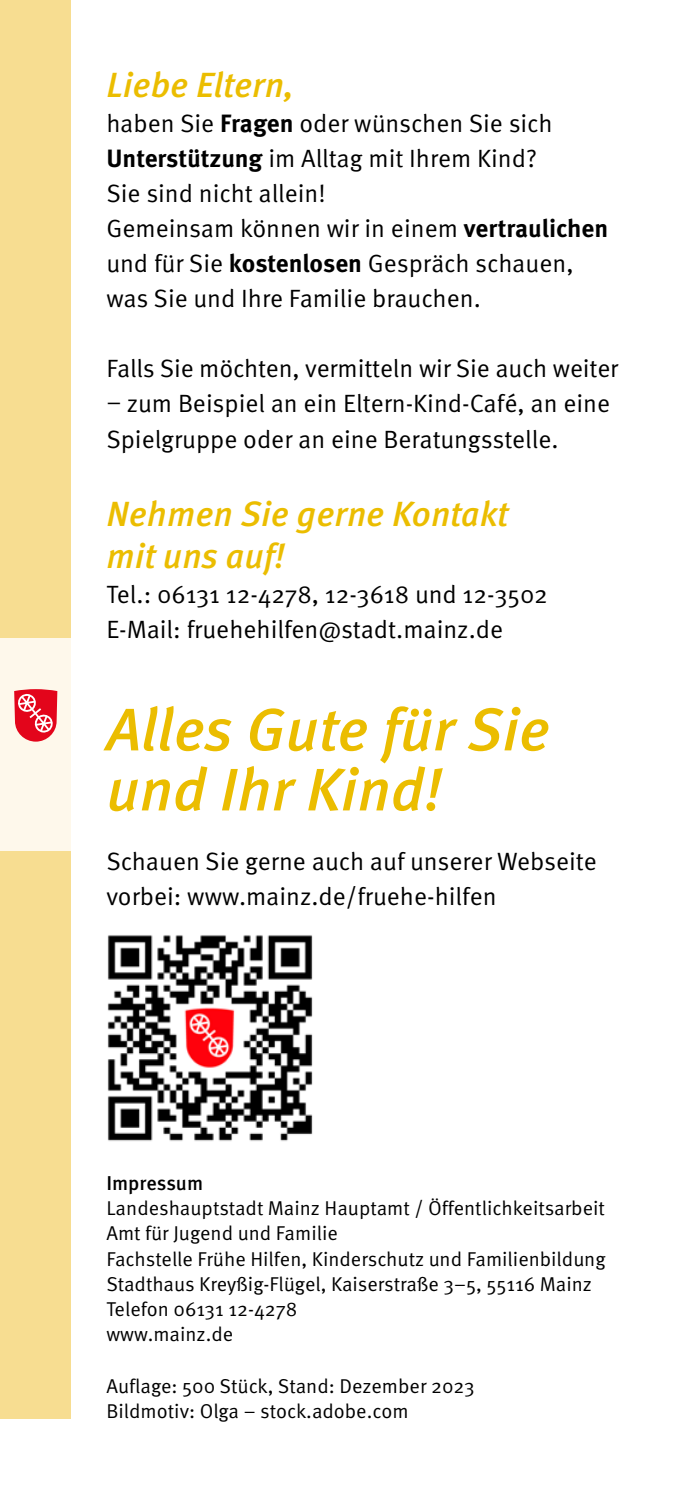
<style>
.page{position:relative;width:695px;height:1489px;background:#fff}
.page>*{position:absolute;margin:0;border:0;box-sizing:border-box;transform-origin:0 0}
.t1{font:italic 500 60px/60px "Meta Pro";letter-spacing:-.005em;color:#ebbd00}
.t2{font:italic 500 35px/42px "Meta Pro";color:#ebbd00}
.t3{font:25px/35px "Meta Pro";color:#000}
.t4{font:20px/25px "Meta Pro";color:#000}
.t5{font:500 20px "Meta Pro";letter-spacing:-.005em;color:#000}
.s1{font-weight:700}
</style>
<div class="page">
<div style="left:0;top:0;width:71px;height:1417px;background:#f7dd91"></div>
<div style="left:0;top:638px;width:71px;height:212px;background:#fef8eb"></div>
<svg style="left:14px;top:689px;width:43px;height:52px;background:#ea4856"></svg>
<img style="left:107px;top:935px;width:206px;height:206px">
<h2 class="t2" style="left:106px;top:65px;width:189px">Liebe Eltern,</h2>
<p class="t3" style="left:106px;top:107px;width:503px">haben Sie <span class="s1">Fragen</span> oder wünschen Sie sich <span class="s1">Unterstützung</span> im Alltag mit Ihrem Kind?<br>Sie sind nicht allein!<br>Gemeinsam können wir in einem <span class="s1">vertraulichen </span>und für Sie <span class="s1">kostenlosen</span> Gespräch schauen, was Sie und Ihre Familie brauchen.</p>
<p class="t3" style="left:106px;top:352px;width:513px">Falls Sie möchten, vermitteln wir Sie auch weiter</p>
<p class="t3" style="left:106px;top:387px;width:505px">– zum Beispiel an ein Eltern-Kind-Café, an eine<br>Spielgruppe oder an eine Beratungsstelle.</p>
<h2 class="t2" style="left:106px;top:494px;width:403px">Nehmen Sie gerne Kontakt mit uns auf!</h2>
<p class="t3" style="left:106px;top:578px;width:443px">Tel.: 06131 12-4278, 12-3618 und 12-3502<br>E-Mail: fruehehilfen@stadt.mainz.de</p>
<h1 class="t1" style="left:106px;top:701px;width:445px">Alles Gute für Sie und Ihr Kind!</h1>
<p class="t3" style="left:106px;top:845px;width:492px">Schauen Sie gerne auch auf unserer Webseite vorbei: www.mainz.de/fruehe-hilfen</p>
<p class="t5" style="left:106px;top:1170px;width:98px">Impressum</p>
<p class="t4" style="left:106px;top:1196px;width:500px">Landeshauptstadt Mainz Hauptamt / Öffentlichkeitsarbeit Amt für Jugend und Familie<br>Fachstelle Frühe Hilfen, Kinderschutz und Familienbildung Stadthaus Kreyßig-Flügel, Kaiserstraße 3–5, 55116 Mainz Telefon 06131 12-4278<br>www.mainz.de</p>
<p class="t4" style="left:106px;top:1374px;width:370px">Auflage: 500 Stück, Stand: Dezember 2023<br>Bildmotiv: Olga – stock.adobe.com</p>
</div>
